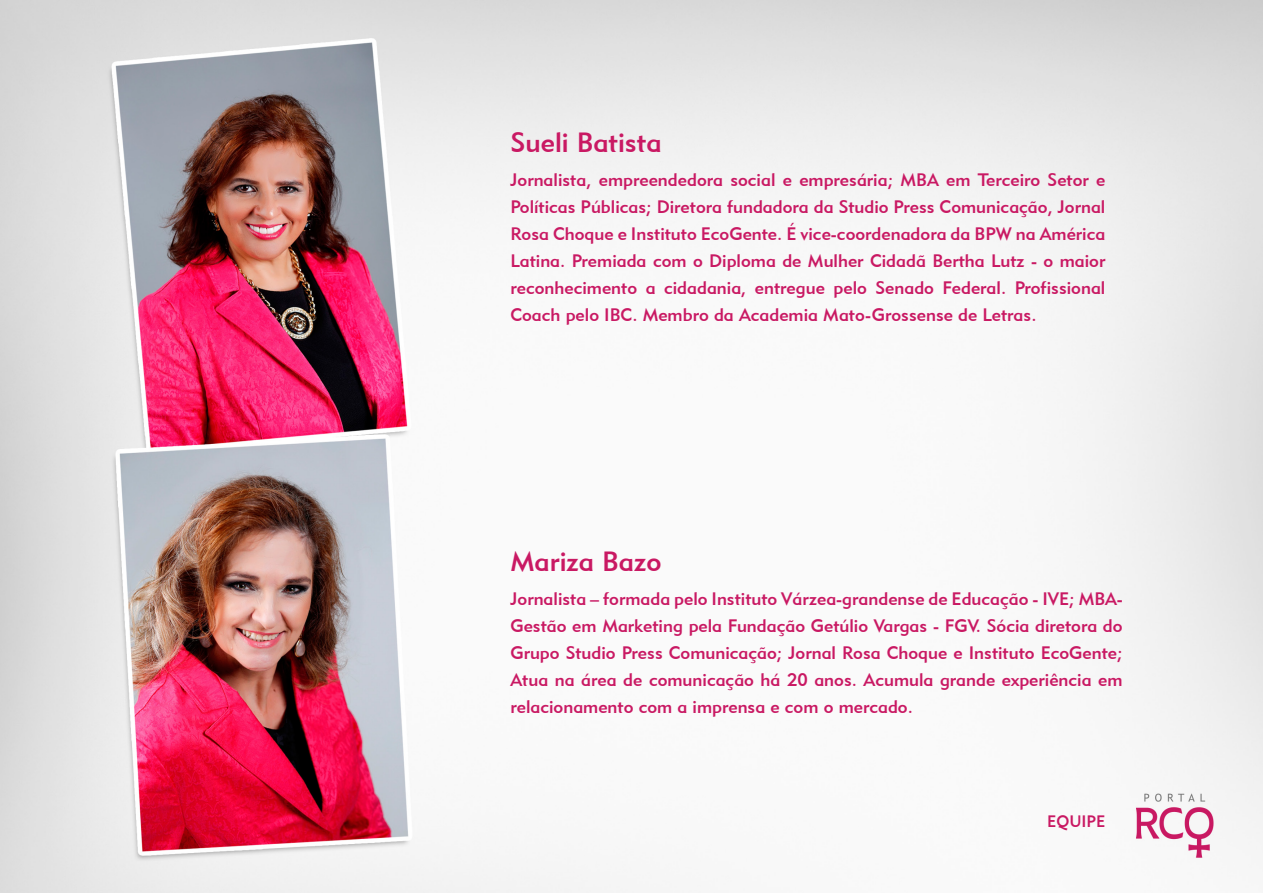
<style>
.page{position:relative;width:1263px;height:893px;background:#fff}
.page>*{position:absolute;margin:0;border:0;box-sizing:border-box;transform-origin:0 0}
.t1{font:27.75px "Geometric 415 BT Medium A";color:#c91963}
.t2{font:18px/27px "Geometric 415 BT Medium A";color:#c91963;text-align:justify}
.t3{font:16.5px "Geometric 415 BT Medium A";color:#c91963}
</style>
<div class="page">
<img style="left:0;top:0;width:1263px;height:893px">
<p class="t1" style="left:510px;top:125px;width:153px">Sueli Batista</p>
<p class="t2" style="left:510px;top:166px;width:596px">Jornalista, empreendedora social e empresária; MBA em Terceiro Setor e Políticas Públicas; Diretora fundadora da Studio Press Comunicação, Jornal Rosa Choque e Instituto EcoGente. É vice-coordenadora da BPW na América Latina. Premiada com o Diploma de Mulher Cidadã Bertha Lutz - o maior reconhecimento a cidadania, entregue pelo Senado Federal. Profissional Coach pelo IBC. Membro da Academia Mato-Grossense de Letras.</p>
<p class="t1" style="left:510px;top:544px;width:153px">Mariza Bazo</p>
<p class="t2" style="left:510px;top:585px;width:614px">Jornalista – formada pelo Instituto Várzea-grandense de Educação - IVE; MBA-Gestão em Marketing pela Fundação Getúlio Vargas - FGV. Sócia diretora do Grupo Studio Press Comunicação; Jornal Rosa Choque e Instituto EcoGente; Atua na área de comunicação há 20 anos. Acumula grande experiência em relacionamento com a imprensa e com o mercado.</p>
<p class="t3" style="left:1047px;top:811px;width:60px">EQUIPE</p>
</div>
